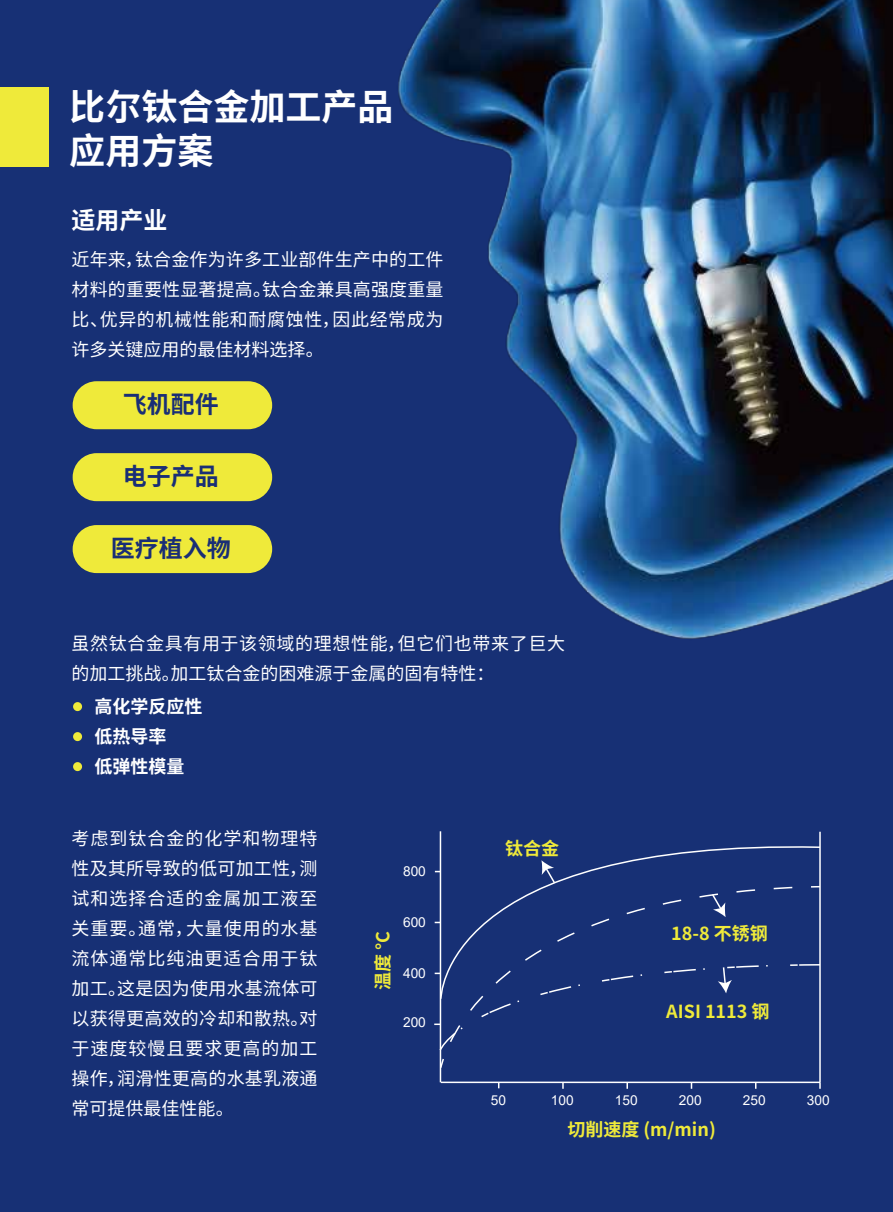
<style>
.page{position:relative;width:893px;height:1212px;background:#173075}
.page>*{position:absolute;margin:0;border:0;box-sizing:border-box;transform-origin:0 0}
.t1{font:700 36px/43.2px "Source Han Sans CN";color:#fff}
.t2{font:700 24px "Source Han Sans CN";color:#192e76}
.t3{font:700 24px "Source Han Sans CN";color:#fff}
.t4{font:18px/30px "Source Han Sans CN";letter-spacing:.015em;color:#fff;text-align:justify}
.t5{font:18px/30px "Source Han Sans CN";letter-spacing:.035em;color:#fff}
.t6{font:700 18px "Source Han Sans CN";color:#efea3a}
.t7{font:700 18px/30px "Source Han Sans CN";color:#fff}
.t8{font:13.65px "Arial";color:#fff}
</style>
<div class="page">
<img style="left:398px;top:0;width:495px;height:639px">
<hr style="left:440px;top:831px;width:1px;height:251px;background:#fff">
<hr style="left:819px;top:832px;width:2px;height:251px;background:#fff">
<hr style="left:441px;top:1081px;width:379px;height:2px;background:#fff">
<svg style="left:562px;top:1083px;width:2px;height:6px"></svg>
<svg style="left:626px;top:1083px;width:2px;height:6px"></svg>
<svg style="left:819px;top:1083px;width:2px;height:6px"></svg>
<svg style="left:439px;top:840px;width:382px;height:123px"></svg>
<svg style="left:439px;top:1057px;width:5px;height:12px"></svg>
<svg style="left:448px;top:885px;width:355px;height:78px"></svg>
<svg style="left:809px;top:885px;width:12px;height:3px"></svg>
<svg style="left:541px;top:860px;width:16px;height:25px"></svg>
<svg style="left:710px;top:892px;width:16px;height:25px"></svg>
<svg style="left:434px;top:963px;width:387px;height:88px"></svg>
<div style="left:73px;top:381px;width:199px;height:48px;background:#efea3a;border-radius:24px"></div>
<div style="left:73px;top:453px;width:199px;height:48px;background:#efea3a;border-radius:24px"></div>
<div style="left:73px;top:525px;width:199px;height:48px;background:#efea3a;border-radius:24px"></div>
<div style="left:73px;top:702px;width:9px;height:9px;background:#efea3a;border-radius:50%"></div>
<div style="left:73px;top:732px;width:9px;height:9px;background:#efea3a;border-radius:50%"></div>
<div style="left:73px;top:762px;width:9px;height:9px;background:#efea3a;border-radius:50%"></div>
<div style="left:0;top:87px;width:49px;height:79px;background:#efea3a"></div>
<h1 class="t1" style="left:69px;top:86px;width:325px">比尔钛合金加工产品应用方案</h1>
<h2 class="t3" style="left:72px;top:207px;width:97px">适用产业</h2>
<p class="t4" style="left:72px;top:245px;width:373px">近年来，钛合金作为许多工业部件生产中的工件材料的重要性显著提高。钛合金兼具高强度重量比、优异的机械性能和耐腐蚀性，因此经常成为许多关键应用的最佳材料选择。</p>
<h2 class="t2" style="left:123px;top:390px;width:97px">飞机配件</h2>
<h2 class="t2" style="left:123px;top:462px;width:97px">电子产品</h2>
<h2 class="t2" style="left:111px;top:534px;width:121px">医疗植入物</h2>
<p class="t5" style="left:72px;top:629px;width:495px">虽然钛合金具有用于该领域的理想性能，但它们也带来了巨大的加工挑战。加工钛合金的困难源于金属的固有特性：</p>
<p class="t7" style="left:95px;top:692px;width:109px">高化学反应性低热导率<br>低弹性模量</p>
<p class="t4" style="left:72px;top:824px;width:248px">考虑到钛合金的化学和物理特性及其所导致的低可加工性，测试和选择合适的金属加工液至关重要。通常，大量使用的水基流体通常比纯油更适合用于钛加工。这是因为使用水基流体可以获得更高效的冷却和散热。对于速度较慢且要求更高的加工操作，润滑性更高的水基乳液通常可提供最佳性能。</p>
<p class="t8" style="left:403px;top:862px;width:24px">800</p>
<p class="t6" style="left:373px;top:990px;width:61px;rotate:-90deg">温度 °C</p>
<p class="t8" style="left:403px;top:913px;width:24px">600</p>
<p class="t8" style="left:403px;top:964px;width:24px">400</p>
<p class="t8" style="left:403px;top:1013px;width:24px">200</p>
<p class="t6" style="left:505px;top:838px;width:55px">钛合金</p>
<p class="t6" style="left:671px;top:923px;width:98px">18-8 不锈钢</p>
<p class="t6" style="left:666px;top:1001px;width:105px">AISI 1113 钢</p>
<p class="t8" style="left:491px;top:1091px;width:17px">50</p>
<p class="t8" style="left:551px;top:1091px;width:24px">100</p>
<p class="t8" style="left:615px;top:1091px;width:24px">150</p>
<p class="t6" style="left:567px;top:1119px;width:150px">切削速度 (m/min)</p>
<p class="t8" style="left:679px;top:1091px;width:24px">200</p>
<p class="t8" style="left:743px;top:1091px;width:24px">250</p>
<p class="t8" style="left:807px;top:1091px;width:24px">300</p>
</div>
